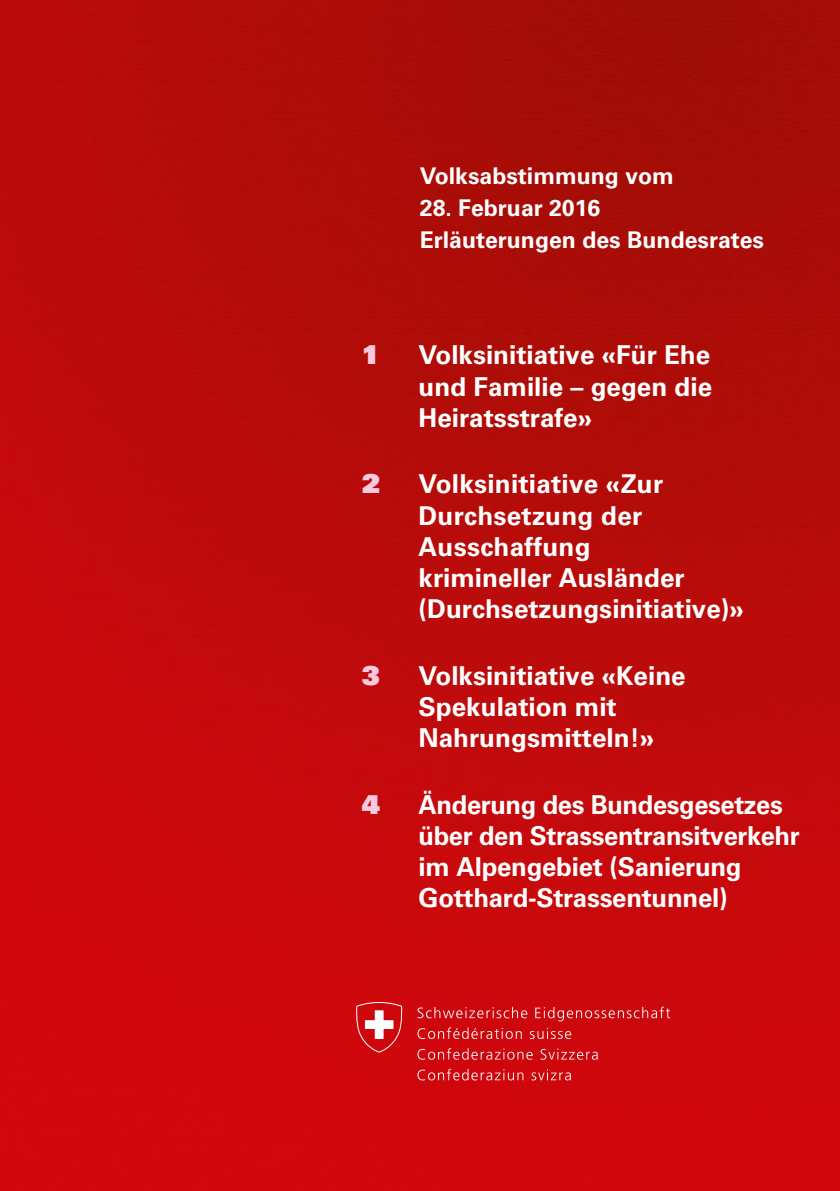
<style>
.page{position:relative;width:840px;height:1191px;background:#fff}
.page>*{position:absolute;margin:0;border:0;box-sizing:border-box;transform-origin:0 0}
.Weiss_Bold_9_5pt{font:700 26px/31.2px "Univers";color:#fff}
.Weiss_Bold_9_5pt-2{font:900 26px "Univers";color:#f8c9df}
.Weiss_Bold_9_5pt_H2{font:700 23px "Univers";color:#fff}
</style>
<div class="page">
<img style="left:0;top:0;width:839px;height:1191px">
<svg style="left:417px;top:1007px;width:110px;height:11px"></svg>
<svg style="left:535px;top:1006px;width:134px;height:15px;background:#d32c30"></svg>
<svg style="left:417px;top:1027px;width:104px;height:12px"></svg>
<svg style="left:529px;top:1028px;width:42px;height:11px"></svg>
<svg style="left:417px;top:1048px;width:115px;height:11px"></svg>
<svg style="left:540px;top:1048px;width:57px;height:11px"></svg>
<svg style="left:417px;top:1068px;width:106px;height:12px"></svg>
<svg style="left:531px;top:1069px;width:39px;height:11px"></svg>
<svg style="left:356px;top:1002px;width:47px;height:51px"></svg>
<h1 class="Weiss_Bold_9_5pt_H2" style="left:419px;top:163px;width:255px">Volksabstimmung vom</h1>
<h1 class="Weiss_Bold_9_5pt_H2" style="left:419px;top:195px;width:182px">28. Februar 2016</h1>
<h1 class="Weiss_Bold_9_5pt_H2" style="left:419px;top:227px;width:345px">Erläuterungen des Bundesrates</h1>
<h2 class="Weiss_Bold_9_5pt-2" style="left:361px;top:338px;width:20px">1</h2>
<h2 class="Weiss_Bold_9_5pt" style="left:418px;top:340px;width:295px;text-align:justify">Volksinitiative «Für Ehe und Familie – gegen die Heiratsstrafe»</h2>
<h2 class="Weiss_Bold_9_5pt-2" style="left:361px;top:467px;width:20px">2</h2>
<h2 class="Weiss_Bold_9_5pt" style="left:418px;top:469px;width:327px">Volksinitiative «Zur<br>Durchsetzung der<br>Ausschaffung<br>krimineller Ausländer (Durchsetzungsinitiative)»</h2>
<h2 class="Weiss_Bold_9_5pt-2" style="left:361px;top:658px;width:20px">3</h2>
<h2 class="Weiss_Bold_9_5pt" style="left:418px;top:660px;width:268px">Volksinitiative «Keine<br>Spekulation mit<br>Nahrungsmitteln!»</h2>
<h2 class="Weiss_Bold_9_5pt-2" style="left:361px;top:787px;width:20px">4</h2>
<h2 class="Weiss_Bold_9_5pt" style="left:418px;top:789px;width:382px">Änderung des Bundesgesetzes über den Strassentransitverkehr im Alpengebiet (Sanierung<br>Gotthard-Strassentunnel)</h2>
</div>
